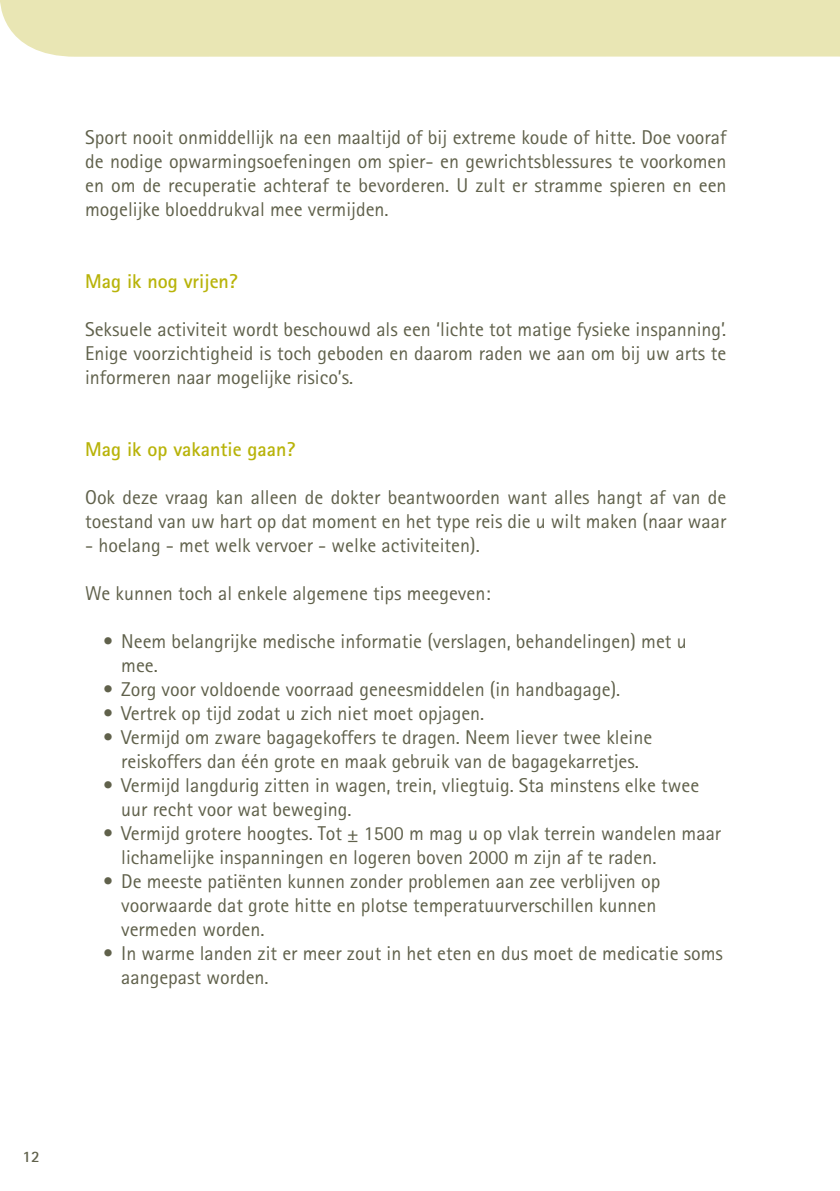
<style>
.page{position:relative;width:840px;height:1191px;background:#fff}
.page>*{position:absolute;margin:0;border:0;box-sizing:border-box;transform-origin:0 0}
.tekst{font:20px/24px "Rotis Sans Serif Std";color:#60614b}
.ondertitel{font:700 20px "Rotis Sans Serif Std";color:#b8b309}
.t1{font:700 16px "Rotis Sans Serif Std";color:#60614b}
</style>
<div class="page">
<div style="left:0;top:0;width:839px;height:57px;background:#e9e6b4"></div>
<svg style="left:839px;top:0;width:1px;height:57px"></svg>
<p class="tekst" style="left:85px;top:125px;width:642px;text-align:justify">Sport nooit onmiddellijk na een maaltijd of bij extreme koude of hitte. Doe vooraf de nodige opwarmingsoefeningen om spier- en gewrichtsblessures te voorkomen en om de recuperatie achteraf te bevorderen. U zult er stramme spieren en een mogelijke bloeddrukval mee vermijden.</p>
<p class="ondertitel" style="left:85px;top:269px;width:154px">Mag ik nog vrijen?</p>
<p class="tekst" style="left:85px;top:317px;width:642px;text-align:justify">Seksuele activiteit wordt beschouwd als een ‘lichte tot matige fysieke inspanning’.<br>Enige voorzichtigheid is toch geboden en daarom raden we aan om bij uw arts te informeren naar mogelijke risico’s.</p>
<p class="ondertitel" style="left:85px;top:437px;width:211px">Mag ik op vakantie gaan?</p>
<p class="tekst" style="left:85px;top:485px;width:642px">Ook deze vraag kan alleen de dokter beantwoorden want alles hangt af van de toestand van uw hart op dat moment en het type reis die u wilt maken (naar waar</p>
<p class="tekst" style="left:85px;top:533px;width:396px">- hoelang - met welk vervoer - welke activiteiten).</p>
<p class="tekst" style="left:85px;top:581px;width:407px">We kunnen toch al enkele algemene tips meegeven:</p>
<p class="tekst" style="left:121px;top:629px;width:567px;text-indent:-18px">• Neem belangrijke medische informatie (verslagen, behandelingen) met u mee.</p>
<p class="tekst" style="left:103px;top:677px;width:518px">• Zorg voor voldoende voorraad geneesmiddelen (in handbagage).</p>
<p class="tekst" style="left:103px;top:701px;width:382px">• Vertrek op tijd zodat u zich niet moet opjagen.</p>
<p class="tekst" style="left:103px;top:725px;width:550px;text-align:center">• Vermijd om zware bagagekoffers te dragen. Neem liever twee kleine reiskoffers dan één grote en maak gebruik van de bagagekarretjes.</p>
<p class="tekst" style="left:121px;top:773px;width:579px;text-indent:-18px">• Vermijd langdurig zitten in wagen, trein, vliegtuig. Sta minstens elke twee uur recht voor wat beweging.</p>
<p class="tekst" style="left:121px;top:821px;width:601px;text-indent:-18px">• Vermijd grotere hoogtes. Tot ± 1500 m mag u op vlak terrein wandelen maar lichamelijke inspanningen en logeren boven 2000 m zijn af te raden.</p>
<p class="tekst" style="left:121px;top:869px;width:540px;text-indent:-18px">• De meeste patiënten kunnen zonder problemen aan zee verblijven op voorwaarde dat grote hitte en plotse temperatuurverschillen kunnen vermeden worden.</p>
<p class="tekst" style="left:121px;top:941px;width:603px;text-indent:-18px">• In warme landen zit er meer zout in het eten en dus moet de medicatie soms aangepast worden.</p>
<p class="t1" style="left:23px;top:1146px;width:19px">12</p>
</div>
